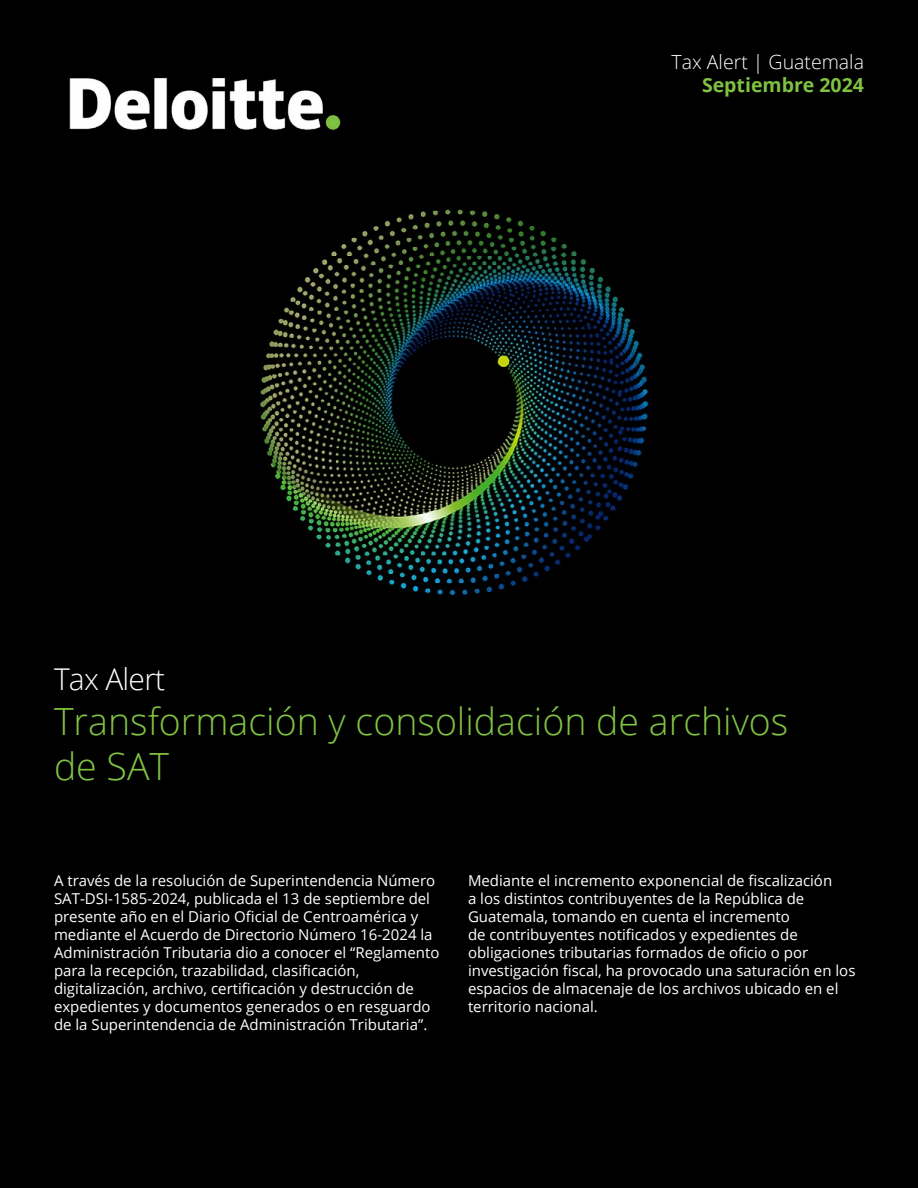
<style>
.page{position:relative;width:918px;height:1188px;background:#000}
.page>*{position:absolute;margin:0;border:0;box-sizing:border-box;transform-origin:0 0}
.t1{font:300 37.5px/45px "Open Sans";color:#80c342}
.t2{font:300 30px "Open Sans";letter-spacing:-.025em;color:#fff}
.t3{font:300 19.5px "Open Sans";color:#fff}
.t4{font:700 19.5px "Open Sans";color:#80c342}
.t5{font:15px/18px "Open Sans";color:#fff}
</style>
<div class="page">
<img style="left:69px;top:78px;width:272px;height:52px">
<img style="left:260px;top:209px;width:390px;height:387px">
<h3 class="t3" style="left:672px;top:48px;width:194px">Tax Alert | Guatemala</h3>
<h3 class="t4" style="left:702px;top:71px;width:164px">Septiembre 2024</h3>
<h2 class="t2" style="left:54px;top:658px;width:113px">Tax Alert</h2>
<h1 class="t1" style="left:54px;top:698px;width:736px">Transformación y consolidación de archivos de SAT</h1>
<p class="t5" style="left:54px;top:871px;width:387px">A través de la resolución de Superintendencia Número SAT-DSI-1585-2024, publicada el 13 de septiembre del presente año en el Diario Oficial de Centroamérica y mediante el Acuerdo de Directorio Número 16-2024 la Administración Tributaria dio a conocer el “Reglamento para la recepción, trazabilidad, clasificación, digitalización, archivo, certificación y destrucción de expedientes y documentos generados o en resguardo de la Superintendencia de Administración Tributaria”.</p>
<p class="t5" style="left:468px;top:871px;width:389px">Mediante el incremento exponencial de fiscalización<br>a los distintos contribuyentes de la República de Guatemala, tomando en cuenta el incremento<br>de contribuyentes notificados y expedientes de obligaciones tributarias formados de oficio o por investigación fiscal, ha provocado una saturación en los espacios de almacenaje de los archivos ubicado en el territorio nacional.</p>
</div>
